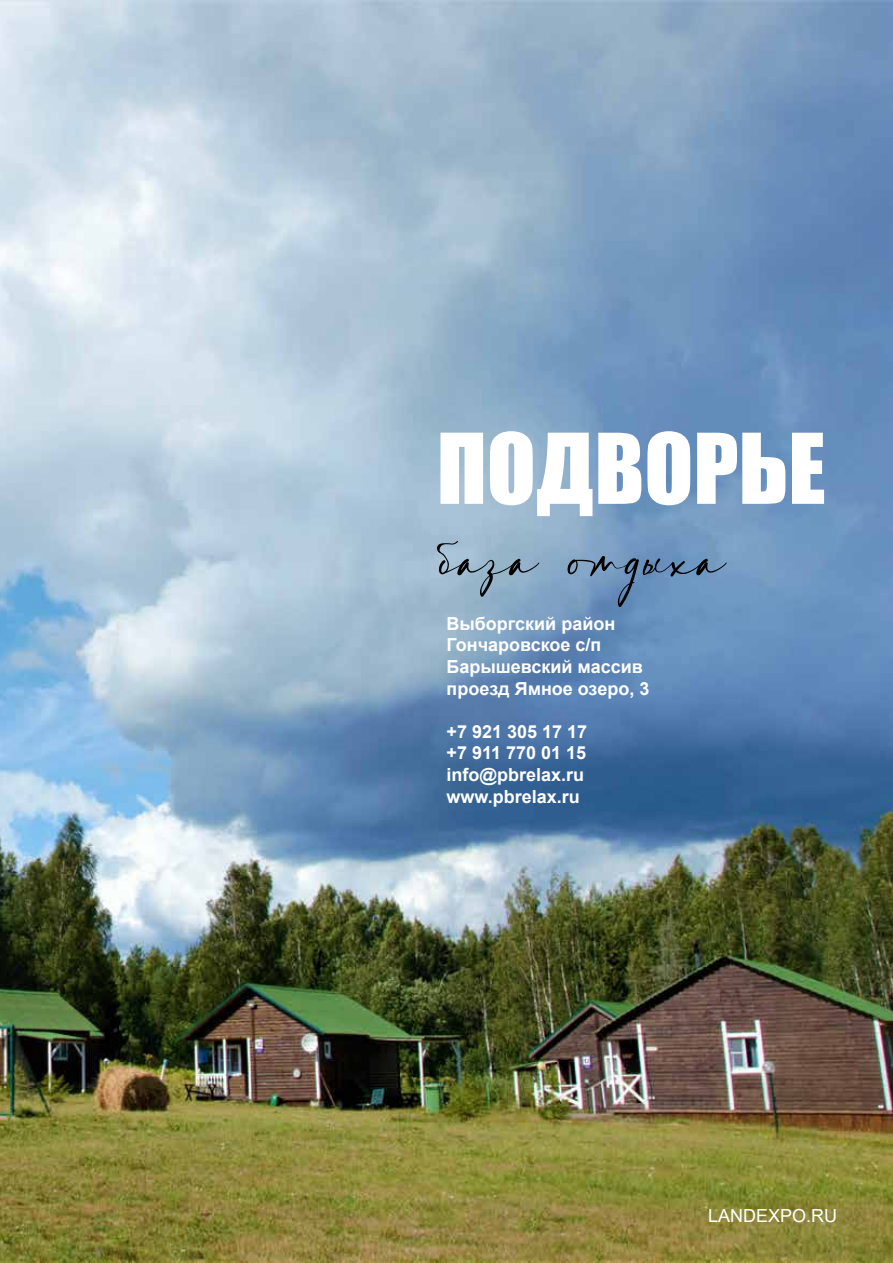
<style>
.page{position:relative;width:893px;height:1263px;background:#fff}
.page>*{position:absolute;margin:0;border:0;box-sizing:border-box;transform-origin:0 0}
.t1{font:90px "Impact";color:#fff}
.t2{font:72px "mr Hamiltone G";color:#000}
.t3{font:700 18px/21.6px "Arial";color:#fff}
.t4{font:18px "Arial";color:#fff}
</style>
<div class="page">
<img style="left:0;top:0;width:893px;height:1263px">
<h1 class="t1" style="left:437px;top:399px;width:390px">ПОДВОРЬЕ</h1>
<h2 class="t2" style="left:441px;top:508px;width:286px">база отдыха</h2>
<p class="t3" style="left:446px;top:613px;width:204px">Выборгский район<br>Гончаровское с/п<br>Барышевский массив проезд Ямное озеро, 3</p>
<p class="t3" style="left:446px;top:721px;width:142px">+7 921 305 17 17 +7 911 770 01 15 info@pbrelax.ru www.pbrelax.ru</p>
<p class="t4" style="left:708px;top:1203px;width:131px">LANDEXPO.RU</p>
</div>
